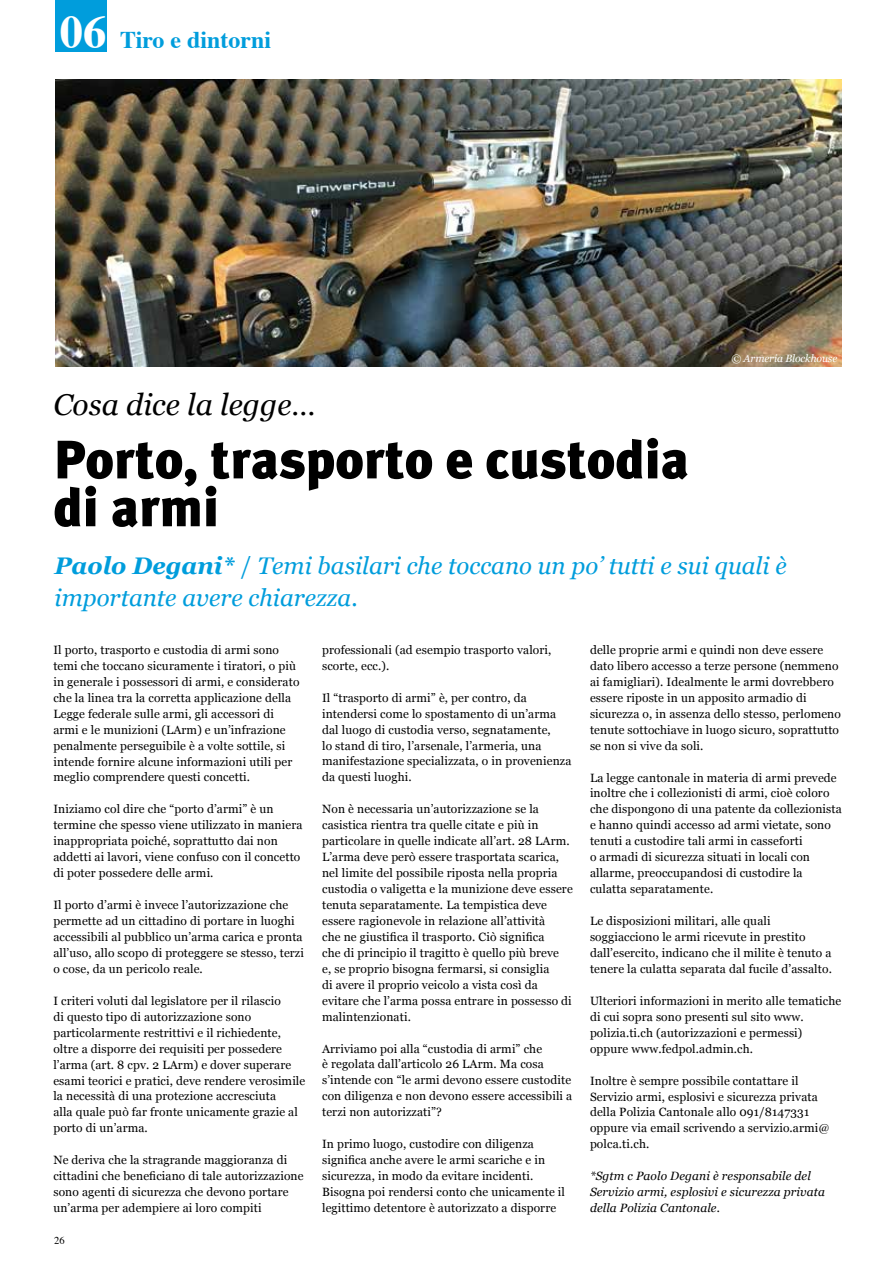
<style>
.page{position:relative;width:893px;height:1263px;background:#fff}
.page>*{position:absolute;margin:0;border:0;box-sizing:border-box;transform-origin:0 0}
.t1{font:900 54px/47.8px "Meta Plus";color:#000}
.t2{font:italic 30px "Georgia";color:#000}
.t3{font:italic 24px/32px "Georgia";color:#009ddc}
.t4{font:700 24px "Times";color:#009ddc}
.t5{font:12px/15.9px "Georgia";letter-spacing:.01em;color:#000}
.t6{font:italic 12px/15.9px "Georgia";letter-spacing:.01em;color:#000}
.t7{font:italic 10.5px "Georgia";letter-spacing:-.01em;color:#fff}
.t8{font:10.5px "Times";color:#000}
.s1{font-size:46.5px;color:#fff}
.s2{font-weight:700}
.s3{font-style:normal}
</style>
<div class="page">
<div style="left:55px;top:0;width:51px;height:51px;background:#009ddc"></div>
<img style="left:55px;top:80px;width:787px;height:287px">
<h3 class="t4" style="left:60px;top:17px;width:213px"><span class="s1">06</span> Tiro e dintorni</h3>
<h2 class="t2" style="left:53px;top:382px;width:264px">Cosa dice la legge…</h2>
<h1 class="t1" style="left:53px;top:436px;width:637px">Porto, trasporto e custodia di armi</h1>
<p class="t7" style="left:731px;top:350px;width:107px">© Armeria Blockhouse</p>
<h3 class="t3" style="left:55px;top:549px;width:733px"><span class="s2">Paolo Degani*</span> <span class="s3">/</span> Temi basilari che toccano un po’ tutti e sui quali è importante avere chiarezza.</h3>
<p class="t5" style="left:322px;top:641px;width:231px">professionali (ad esempio trasporto valori, scorte, ecc.).</p>
<p class="t5" style="left:322px;top:689px;width:251px">Il “trasporto di armi” è, per contro, da intendersi come lo spostamento di un’arma dal luogo di custodia verso, segnatamente,<br>lo stand di tiro, l’arsenale, l’armeria, una manifestazione specializzata, o in provenienza da questi luoghi.</p>
<p class="t5" style="left:322px;top:801px;width:252px">Non è necessaria un’autorizzazione se la casistica rientra tra quelle citate e più in particolare in quelle indicate all’art. 28 LArm.<br>L’arma deve però essere trasportata scarica, nel limite del possibile riposta nella propria custodia o valigetta e la munizione deve essere tenuta separatamente. La tempistica deve essere ragionevole in relazione all’attività<br>che ne giustifica il trasporto. Ciò significa<br>che di principio il tragitto è quello più breve<br>e, se proprio bisogna fermarsi, si consiglia<br>di avere il proprio veicolo a vista così da evitare che l’arma possa entrare in possesso di malintenzionati.</p>
<p class="t5" style="left:322px;top:1040px;width:252px">Arriviamo poi alla “custodia di armi” che<br>è regolata dall’articolo 26 LArm. Ma cosa s’intende con “le armi devono essere custodite con diligenza e non devono essere accessibili a terzi non autorizzati”?</p>
<p class="t5" style="left:322px;top:1135px;width:244px">In primo luogo, custodire con diligenza significa anche avere le armi scariche e in sicurezza, in modo da evitare incidenti.<br>Bisogna poi rendersi conto che unicamente il legittimo detentore è autorizzato a disporre</p>
<p class="t5" style="left:53px;top:641px;width:248px">Il porto, trasporto e custodia di armi sono temi che toccano sicuramente i tiratori, o più in generale i possessori di armi, e considerato che la linea tra la corretta applicazione della Legge federale sulle armi, gli accessori di armi e le munizioni (LArm) e un’infrazione penalmente perseguibile è a volte sottile, si intende fornire alcune informazioni utili per meglio comprendere questi concetti.</p>
<p class="t5" style="left:53px;top:801px;width:251px">Iniziamo col dire che “porto d’armi” è un termine che spesso viene utilizzato in maniera inappropriata poiché, soprattutto dai non addetti ai lavori, viene confuso con il concetto di poter possedere delle armi.</p>
<p class="t5" style="left:53px;top:896px;width:252px">Il porto d’armi è invece l’autorizzazione che permette ad un cittadino di portare in luoghi accessibili al pubblico un’arma carica e pronta all’uso, allo scopo di proteggere se stesso, terzi o cose, da un pericolo reale.</p>
<p class="t5" style="left:53px;top:992px;width:253px">I criteri voluti dal legislatore per il rilascio<br>di questo tipo di autorizzazione sono particolarmente restrittivi e il richiedente, oltre a disporre dei requisiti per possedere l’arma (art. 8 cpv. 2 LArm) e dover superare esami teorici e pratici, deve rendere verosimile la necessità di una protezione accresciuta<br>alla quale può far fronte unicamente grazie al porto di un’arma.</p>
<p class="t5" style="left:53px;top:1152px;width:252px">Ne deriva che la stragrande maggioranza di cittadini che beneficiano di tale autorizzazione sono agenti di sicurezza che devono portare un’arma per adempiere ai loro compiti</p>
<p class="t5" style="left:590px;top:641px;width:252px">delle proprie armi e quindi non deve essere dato libero accesso a terze persone (nemmeno ai famigliari). Idealmente le armi dovrebbero essere riposte in un apposito armadio di sicurezza o, in assenza dello stesso, perlomeno tenute sottochiave in luogo sicuro, soprattutto se non si vive da soli.</p>
<p class="t5" style="left:590px;top:769px;width:253px">La legge cantonale in materia di armi prevede inoltre che i collezionisti di armi, cioè coloro che dispongono di una patente da collezionista e hanno quindi accesso ad armi vietate, sono tenuti a custodire tali armi in casseforti<br>o armadi di sicurezza situati in locali con allarme, preoccupandosi di custodire la culatta separatamente.</p>
<p class="t5" style="left:590px;top:912px;width:243px">Le disposizioni militari, alle quali soggiacciono le armi ricevute in prestito dall’esercito, indicano che il milite è tenuto a tenere la culatta separata dal fucile d’assalto.</p>
<p class="t5" style="left:590px;top:992px;width:253px">Ulteriori informazioni in merito alle tematiche di cui sopra sono presenti sul sito www. polizia.ti.ch (autorizzazioni e permessi) oppure www.fedpol.admin.ch.</p>
<p class="t5" style="left:590px;top:1072px;width:241px">Inoltre è sempre possibile contattare il Servizio armi, esplosivi e sicurezza privata della Polizia Cantonale allo 091/8147331 oppure via email scrivendo a servizio.armi@ polca.ti.ch.</p>
<p class="t6" style="left:590px;top:1168px;width:236px">*Sgtm c Paolo Degani è responsabile del<br>Servizio armi, esplosivi e sicurezza privata della Polizia Cantonale.</p>
<p class="t8" style="left:54px;top:1230px;width:12px">26</p>
</div>
